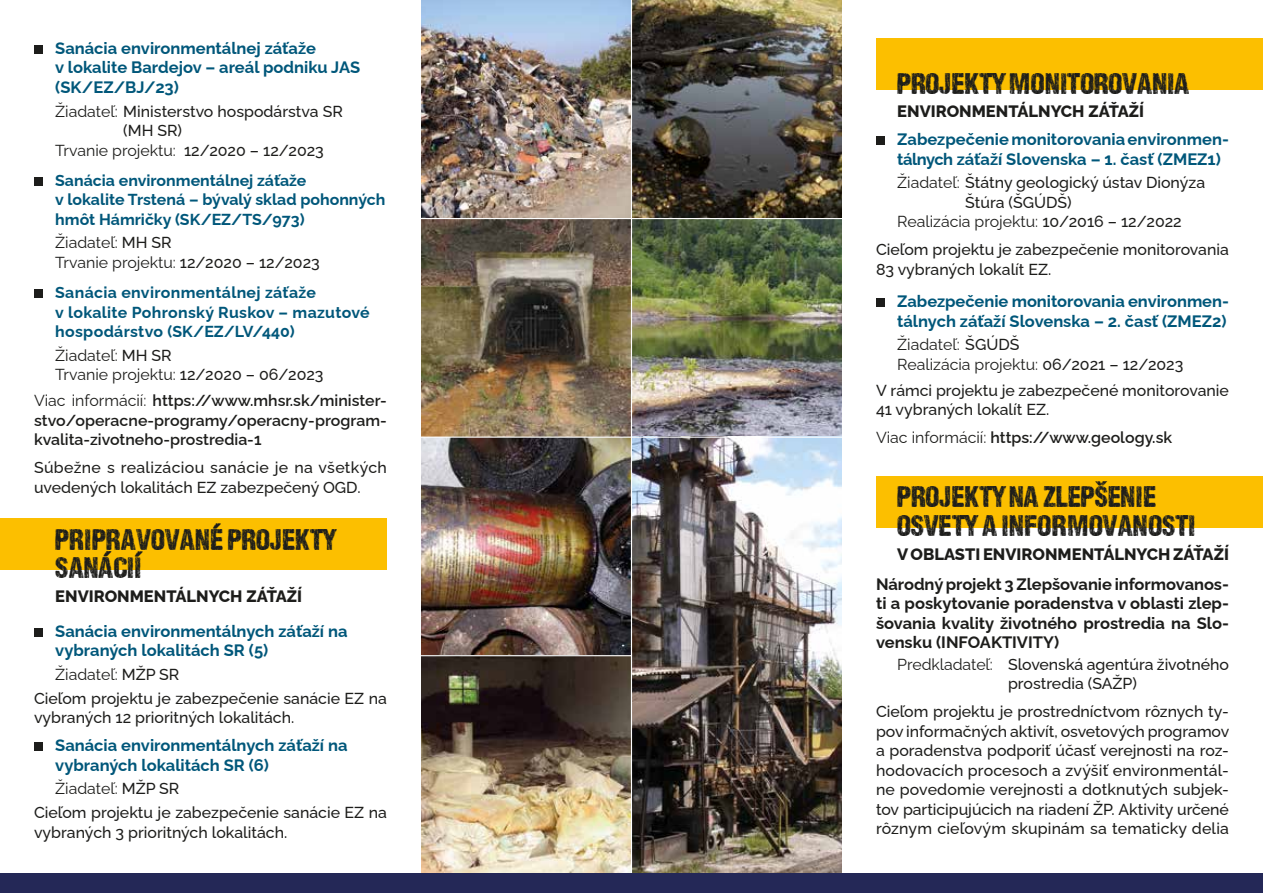
<style>
.page{position:relative;width:1263px;height:893px;background:#fff}
.page>*{position:absolute;margin:0;border:0;box-sizing:border-box;transform-origin:0 0}
.t1{font:900 30px/28.5px "DCC Sharp Distress";color:#1d1d1b}
.t2{font:700 16.5px/19.5px "Raleway";color:#00577a}
.t3{font:700 16.5px/19.5px "Raleway";color:#1d1d1b;text-align:justify}
.t4{font:800 16.5px "Raleway";color:#1d1d1b}
.t5{font:500 15.9px/19.5px "Raleway";color:#1d1d1b}
.t6{font:15.9px/19.5px "Raleway";color:#1d1d1b}
.t7{font:600 15.9px/19.5px "Raleway";color:#1d1d1b}
.t8{font:700 15.9px/19.5px "Raleway";color:#00577a}
.t9{font:700 15.9px/19.5px "Raleway";letter-spacing:.02em;color:#00577a}
.s1{font-weight:400}
.s2{font-weight:500}
</style>
<div class="page">
<img style="left:421px;top:0;width:421px;height:874px">
<div style="left:34px;top:45px;width:9px;height:9px;background:#1d1d1b"></div>
<div style="left:34px;top:177px;width:9px;height:9px;background:#1d1d1b"></div>
<div style="left:34px;top:290px;width:9px;height:8px;background:#1d1d1b"></div>
<div style="left:876px;top:137px;width:8px;height:8px;background:#1d1d1b"></div>
<div style="left:876px;top:299px;width:8px;height:8px;background:#1d1d1b"></div>
<div style="left:876px;top:38px;width:387px;height:51px;background:#fcbf00"></div>
<div style="left:0;top:519px;width:387px;height:51px;background:#fcbf00"></div>
<div style="left:34px;top:628px;width:9px;height:9px;background:#1d1d1b"></div>
<div style="left:34px;top:743px;width:9px;height:8px;background:#1d1d1b"></div>
<div style="left:876px;top:476px;width:387px;height:51px;background:#fcbf00"></div>
<hr style="left:631px;top:0;width:1px;height:893px;background:#fff">
<hr style="left:421px;top:437px;width:421px;height:1px;background:#fff">
<hr style="left:421px;top:218px;width:421px;height:1px;background:#fff">
<hr style="left:421px;top:655px;width:210px;height:1px;background:#fff">
<div style="left:0;top:874px;width:1263px;height:19px;background:#242857"></div>
<p class="t2" style="left:55px;top:36px;width:306px">Sanácia environmentálnej záťaže<br>v lokalite Bardejov – areál podniku JAS (SK/EZ/BJ/23)</p>
<p class="t5" style="left:55px;top:99px;width:289px"><span class="s1">Žiadateľ:</span> Ministerstvo hospodárstva SR</p>
<p class="t5" style="left:123px;top:119px;width:60px">(MH SR)</p>
<p class="t6" style="left:55px;top:138px;width:270px">Trvanie projektu: <span class="s2">12/2020 – 12/2023</span></p>
<p class="t8" style="left:55px;top:169px;width:332px">Sanácia environmentálnej záťaže<br>v lokalite Trstená – bývalý sklad pohonných hmôt Hámričky (SK/EZ/TS/973)</p>
<p class="t6" style="left:55px;top:231px;width:266px">Žiadateľ: <span class="s2">MH SR<br></span>Trvanie projektu: <span class="s2">12/2020 – 12/2023</span></p>
<p class="t9" style="left:55px;top:281px;width:316px">Sanácia environmentálnej záťaže<br>v lokalite Pohronský Ruskov – mazutové hospodárstvo (SK/EZ/LV/440)</p>
<p class="t6" style="left:55px;top:344px;width:270px">Žiadateľ: <span class="s2">MH SR<br></span>Trvanie projektu: <span class="s2">12/2020 – 06/2023</span></p>
<p class="t7" style="left:34px;top:389px;width:354px"><span class="s1">Viac informácií:</span> https://www.mhsr.sk/minister&shy;stvo/operacne-programy/operacny-program&shy;kvalita-zivotneho-prostredia-1</p>
<p class="t5" style="left:34px;top:456px;width:354px">Súbežne s realizáciou sanácie je na všetkých uvedených lokalitách EZ zabezpečený OGD.</p>
<h1 class="t1" style="left:55px;top:525px;width:282px">PRIPRAVOVANÉ PROJEKTY<br>SANÁCIÍ</h1>
<p class="t4" style="left:55px;top:583px;width:248px">ENVIRONMENTÁLNYCH ZÁŤAŽÍ</p>
<p class="t2" style="left:55px;top:619px;width:294px">Sanácia environmentálnych záťaží na vybraných lokalitách SR (5)</p>
<p class="t5" style="left:34px;top:661px;width:354px;line-height:23.7px;text-indent:21px"><span class="s1">Žiadateľ:</span> MŽP SR<br>Cieľom projektu je zabezpečenie sanácie EZ na</p>
<p class="t5" style="left:34px;top:706px;width:262px">vybraných 12 prioritných lokalitách.</p>
<p class="t2" style="left:55px;top:734px;width:294px">Sanácia environmentálnych záťaží na vybraných lokalitách SR (6)</p>
<p class="t5" style="left:34px;top:775px;width:354px;line-height:23.7px;text-indent:21px"><span class="s1">Žiadateľ:</span> MŽP SR<br>Cieľom projektu je zabezpečenie sanácie EZ na</p>
<p class="t5" style="left:34px;top:821px;width:255px">vybraných 3 prioritných lokalitách.</p>
<h1 class="t1" style="left:897px;top:68px;width:294px">PROJEKTY MONITOROVANIA</h1>
<p class="t4" style="left:897px;top:98px;width:248px">ENVIRONMENTÁLNYCH ZÁŤAŽÍ</p>
<p class="t2" style="left:897px;top:128px;width:329px">Zabezpečenie monitorovania environmen-- tálnych záťaží Slovenska – 1. časť (ZMEZ1)</p>
<p class="t5" style="left:897px;top:171px;width:309px"><span class="s1">Žiadateľ:</span> Štátny geologický ústav Dionýza</p>
<p class="t5" style="left:965px;top:191px;width:108px">Štúra (ŠGÚDŠ)</p>
<p class="t6" style="left:897px;top:210px;width:286px">Realizácia projektu: <span class="s2">10/2016 – 12/2022</span></p>
<p class="t5" style="left:876px;top:238px;width:354px">Cieľom projektu je zabezpečenie monitorovania<br>83 vybraných lokalít EZ.</p>
<p class="t2" style="left:897px;top:290px;width:331px">Zabezpečenie monitorovania environmen-- tálnych záťaží Slovenska – 2. časť (ZMEZ2)</p>
<p class="t6" style="left:897px;top:333px;width:288px">Žiadateľ: <span class="s2">ŠGÚDŠ<br></span>Realizácia projektu: <span class="s2">06/2021 – 12/2023</span></p>
<p class="t5" style="left:876px;top:379px;width:354px">V rámci projektu je zabezpečené monitorovanie<br>41 vybraných lokalít EZ.</p>
<p class="t7" style="left:876px;top:426px;width:298px"><span class="s1">Viac informácií:</span> https://www.geology.sk</p>
<h1 class="t1" style="left:897px;top:482px;width:299px">PROJEKTY NA ZLEPŠENIE<br>OSVETY A INFORMOVANOSTI</h1>
<p class="t4" style="left:897px;top:540px;width:333px">V OBLASTI ENVIRONMENTÁLNYCH ZÁŤAŽÍ</p>
<p class="t3" style="left:876px;top:572px;width:354px">Národný projekt 3 Zlepšovanie informovanos&shy;ti a poskytovanie poradenstva v oblasti zlep&shy;šovania kvality životného prostredia na Slo&shy;vensku (INFOAKTIVITY)</p>
<p class="t5" style="left:1008px;top:653px;width:222px;text-indent:-111px"><span class="s1">Predkladateľ:</span> Slovenská agentúra životného prostredia (SAŽP)</p>
<p class="t5" style="left:876px;top:700px;width:355px;text-align:justify">Cieľom projektu je prostredníctvom rôznych ty&shy;pov informačných aktivít, osvetových programov a poradenstva podporiť účasť verejnosti na roz&shy;hodovacích procesoch a zvýšiť environmentál&shy;ne povedomie verejnosti a dotknutých subjek&shy;tov participujúcich na riadení ŽP. Aktivity určené rôznym cieľovým skupinám sa tematicky delia</p>
</div>
